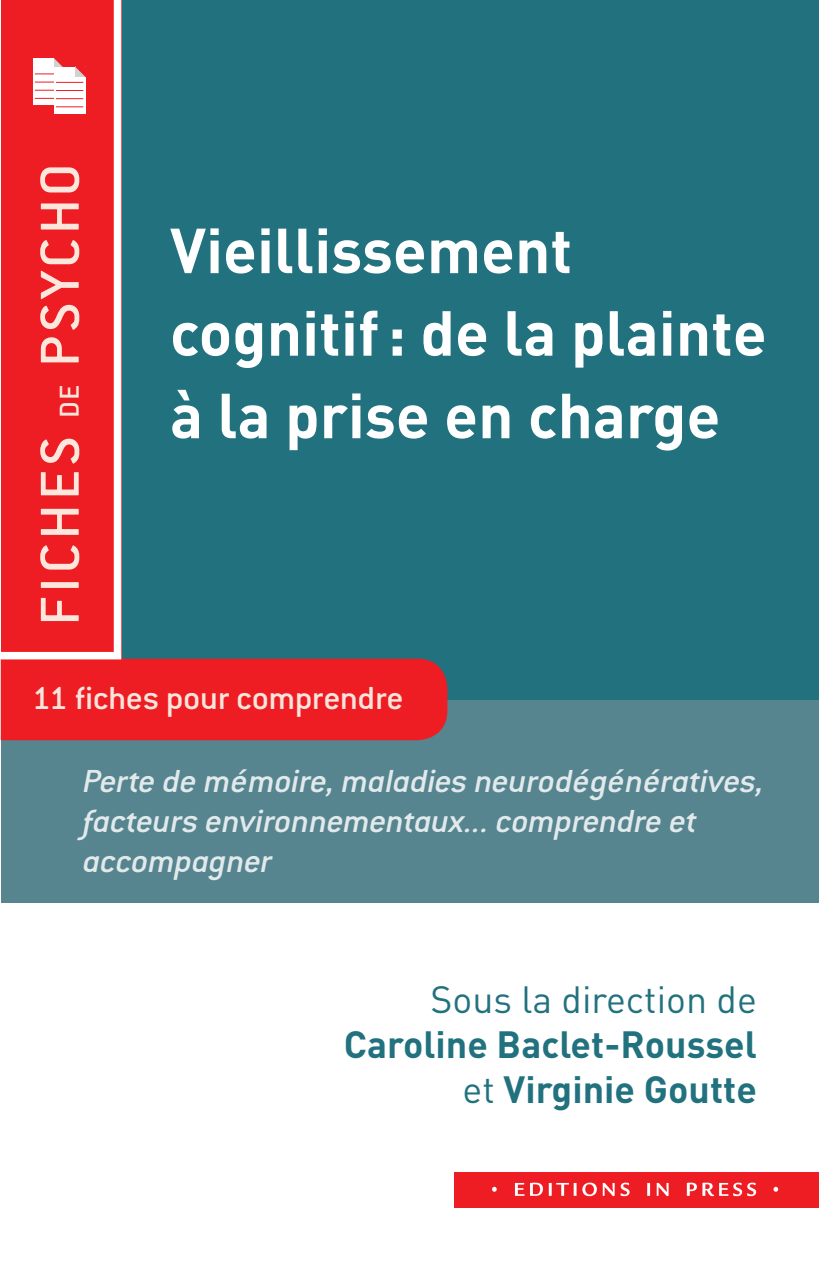
<style>
.page{position:relative;width:819px;height:1282px;background:#fff}
.page>*{position:absolute;margin:0;border:0;box-sizing:border-box;transform-origin:0 0}
.t1{font:700 62.5px/82.5px "DIN";color:#fff}
.Style_de_paragraphe{font:500 60px "Conduit ITC";letter-spacing:.06em;color:#fde7dc;scale:1.07 1}
.t2{font:700 37.5px/45px "DIN";color:#21727e;text-align:right}
.t3{font:italic 500 35px/40px "Conduit ITC";letter-spacing:-.01em;color:#fff;scale:1.07 1}
.Style_de_paragraphe-2{font:500 35px "Conduit ITC";letter-spacing:-.015em;color:#f9e5dc;scale:1.07 1}
.s1{font-size:30px}
.s2{font-weight:400}
</style>
<div class="page">
<div style="left:1px;top:0;width:818px;height:716px;background:#21727e"></div>
<div style="left:1px;top:700px;width:818px;height:203px;background:#568590"></div>
<div style="left:454px;top:1172px;width:365px;height:36px;background:#ee1d23"></div>
<img style="left:492px;top:1182px;width:287px;height:15px">
<div style="left:1px;top:658px;width:446px;height:82px;background:#ee1d23"></div>
<svg style="left:0;top:0;width:125px;height:663px;background:#e8393e"></svg>
<div style="left:33px;top:58px;width:31px;height:47px;background:#fff"></div>
<div style="left:54px;top:67px;width:31px;height:47px;background:#fff"></div>
<svg style="left:35px;top:53px;width:56px;height:30px"></svg>
<svg style="left:35px;top:90px;width:48px;height:1px"></svg>
<svg style="left:35px;top:98px;width:48px;height:1px"></svg>
<svg style="left:56px;top:106px;width:27px;height:1px"></svg>
<div style="left:33px;top:163px;width:46px;height:482px;background:#ee1d23"></div>
<p class="Style_de_paragraphe" style="left:26px;top:626px;width:433px;rotate:-90deg">FICHES <span class="s1">DE</span> PSYCHO</p>
<p class="t1" style="left:170px;top:206px;width:598px">Vieillissement cognitif: de la plainte à la prise en charge</p>
<p class="Style_de_paragraphe-2" style="left:32px;top:678px;width:349px">11 fiches pour comprendre</p>
<p class="t3" style="left:83px;top:761px;width:638px">Perte de mémoire, maladies neurodégénératives, facteurs environnementaux... comprendre et accompagner</p>
<p class="t2" style="left:344px;top:974px;width:414px"><span class="s2">Sous la direction de<br></span>Caroline Baclet-Roussel <span class="s2">et</span> Virginie Goutte</p>
</div>
